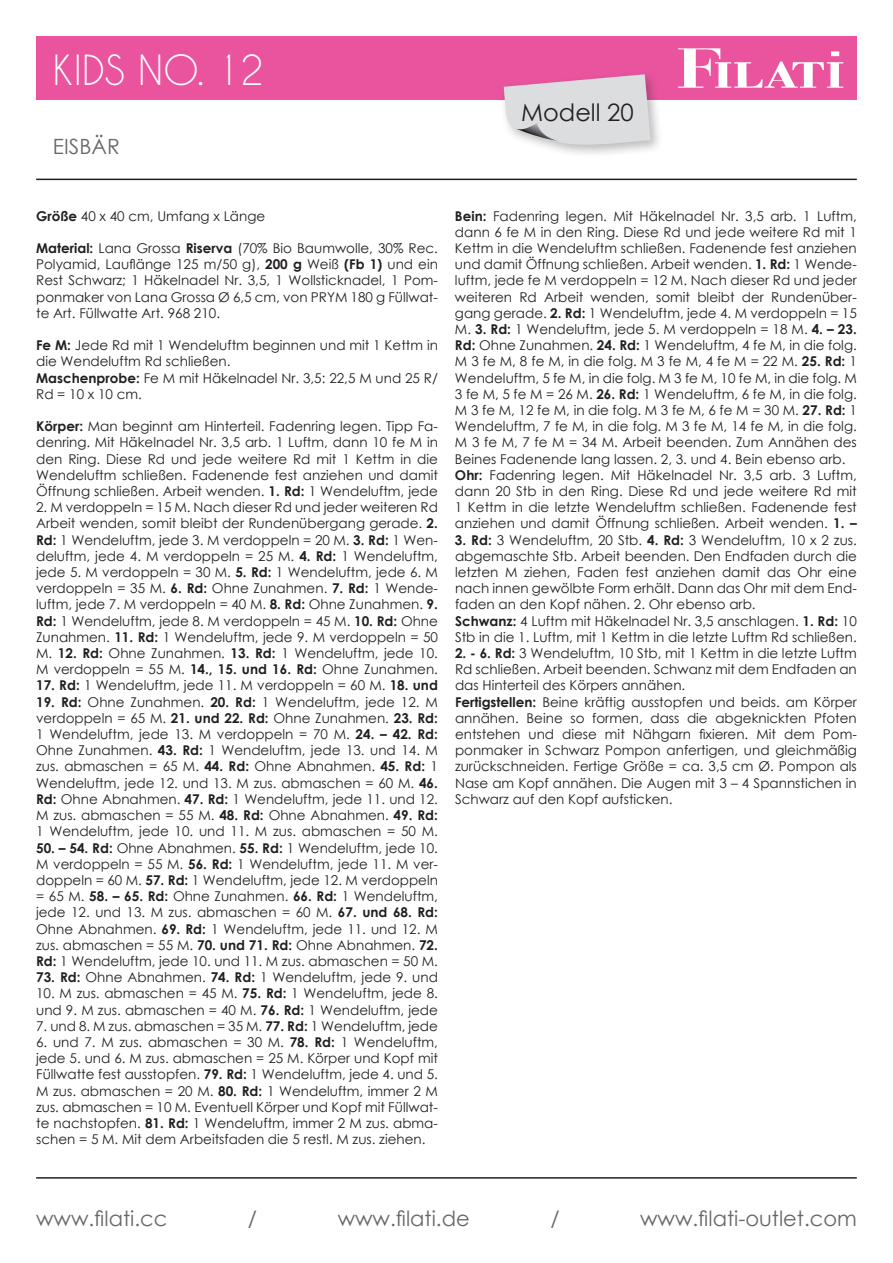
<style>
.page{position:relative;width:893px;height:1263px;background:#fff}
.page>*{position:absolute;margin:0;border:0;box-sizing:border-box;transform-origin:0 0}
.t1{font:39px "Caviar Dreams";color:#fff}
.t2{font:24px "Century Gothic";color:#231f20}
.t3{font:21px "Century Gothic";color:#67676a}
.t4{font:13.5px/16.2px "Century Gothic";color:#231f20;text-align:justify}
.s1{font-weight:700}
</style>
<div class="page">
<hr style="left:36px;top:1177px;width:821px;height:1px;background:#231f20">
<hr style="left:36px;top:179px;width:821px;height:1px;background:#231f20">
<div style="left:36px;top:36px;width:821px;height:64px;background:#ea549f"></div>
<svg style="left:678px;top:48px;width:165px;height:40px"></svg>
<div style="left:499px;top:70px;width:165px;height:88px;background:#231f20;opacity:.3"></div>
<svg style="left:504px;top:74px;width:147px;height:76px;background:#dcced7"></svg>
<h1 class="t1" style="left:53px;top:47px;width:213px">KIDS NO. 12</h1>
<h3 class="t3" style="left:53px;top:131px;width:68px">EISBÄR</h3>
<h2 class="t2" style="left:521px;top:96px;width:114px">Modell 20</h2>
<p class="t4" style="left:36px;top:207px;width:231px"><span class="s1">Größe</span> 40 x 40 cm, Umfang x Länge</p>
<p class="t4" style="left:36px;top:240px;width:403px"><span class="s1">Material:</span> Lana Grossa <span class="s1">Riserva</span> (70% Bio Baumwolle, 30% Rec.<br>Polyamid, Lauflänge 125 m/50 g), <span class="s1">200 g</span> Weiß <span class="s1">(Fb 1)</span> und ein Rest Schwarz; 1 Häkelnadel Nr. 3,5, 1 Wollsticknadel, 1 Pom&shy;ponmaker von Lana Grossa Ø 6,5 cm, von PRYM 180 g Füllwat&shy;te Art. Füllwatte Art. 968 210.</p>
<p class="t4" style="left:36px;top:337px;width:403px;text-align:left"><span class="s1">Fe M:</span> Jede Rd mit 1 Wendeluftm beginnen und mit 1 Kettm in die Wendeluftm Rd schließen.<br><span class="s1">Maschenprobe:</span> Fe M mit Häkelnadel Nr. 3,5: 22,5 M und 25 R/ Rd = 10 x 10 cm.</p>
<p class="t4" style="left:36px;top:418px;width:403px"><span class="s1">Körper:</span> Man beginnt am Hinterteil. Fadenring legen. Tipp Fa&shy;denring. Mit Häkelnadel Nr. 3,5 arb. 1 Luftm, dann 10 fe M in den Ring. Diese Rd und jede weitere Rd mit 1 Kettm in die Wendeluftm schließen. Fadenende fest anziehen und damit Öffnung schließen. Arbeit wenden. <span class="s1">1. Rd:</span> 1 Wendeluftm, jede</p>
<p class="t4" style="left:36px;top:499px;width:403px">2. M verdoppeln = 15 M. Nach dieser Rd und jeder weiteren Rd Arbeit wenden, somit bleibt der Rundenübergang gerade. <span class="s1">2.<br>Rd:</span> 1 Wendeluftm, jede 3. M verdoppeln = 20 M. <span class="s1">3. Rd:</span> 1 Wen&shy;deluftm, jede 4. M verdoppeln = 25 M. <span class="s1">4. Rd:</span> 1 Wendeluftm, jede 5. M verdoppeln = 30 M. <span class="s1">5. Rd:</span> 1 Wendeluftm, jede 6. M verdoppeln = 35 M. <span class="s1">6. Rd:</span> Ohne Zunahmen. <span class="s1">7. Rd:</span> 1 Wende&shy;luftm, jede 7. M verdoppeln = 40 M. <span class="s1">8. Rd:</span> Ohne Zunahmen. <span class="s1">9.<br>Rd:</span> 1 Wendeluftm, jede 8. M verdoppeln = 45 M. <span class="s1">10. Rd:</span> Ohne Zunahmen. <span class="s1">11. Rd:</span> 1 Wendeluftm, jede 9. M verdoppeln = 50<br>M. <span class="s1">12. Rd:</span> Ohne Zunahmen. <span class="s1">13. Rd:</span> 1 Wendeluftm, jede 10.<br>M verdoppeln = 55 M. <span class="s1">14., 15. und 16. Rd:</span> Ohne Zunahmen.</p>
<p class="t4" style="left:36px;top:677px;width:403px"><span class="s1">17. Rd:</span> 1 Wendeluftm, jede 11. M verdoppeln = 60 M. <span class="s1">18. und</span></p>
<p class="t4" style="left:36px;top:693px;width:403px"><span class="s1">19. Rd:</span> Ohne Zunahmen. <span class="s1">20. Rd:</span> 1 Wendeluftm, jede 12. M verdoppeln = 65 M. <span class="s1">21. und 22. Rd:</span> Ohne Zunahmen. <span class="s1">23. Rd:<br></span>1 Wendeluftm, jede 13. M verdoppeln = 70 M. <span class="s1">24. – 42. Rd:<br></span>Ohne Zunahmen. <span class="s1">43. Rd:</span> 1 Wendeluftm, jede 13. und 14. M zus. abmaschen = 65 M. <span class="s1">44. Rd:</span> Ohne Abnahmen. <span class="s1">45. Rd:</span> 1<br>Wendeluftm, jede 12. und 13. M zus. abmaschen = 60 M. <span class="s1">46.<br>Rd:</span> Ohne Abnahmen. <span class="s1">47. Rd:</span> 1 Wendeluftm, jede 11. und 12.<br>M zus. abmaschen = 55 M. <span class="s1">48. Rd:</span> Ohne Abnahmen. <span class="s1">49. Rd:<br></span>1 Wendeluftm, jede 10. und 11. M zus. abmaschen = 50 M.</p>
<p class="t4" style="left:36px;top:839px;width:403px"><span class="s1">50. – 54. Rd:</span> Ohne Abnahmen. <span class="s1">55. Rd:</span> 1 Wendeluftm, jede 10.<br>M verdoppeln = 55 M. <span class="s1">56. Rd:</span> 1 Wendeluftm, jede 11. M ver&shy;doppeln = 60 M. <span class="s1">57. Rd:</span> 1 Wendeluftm, jede 12. M verdoppeln = 65 M. <span class="s1">58. – 65. Rd:</span> Ohne Zunahmen. <span class="s1">66. Rd:</span> 1 Wendeluftm, jede 12. und 13. M zus. abmaschen = 60 M. <span class="s1">67. und 68. Rd:<br></span>Ohne Abnahmen. <span class="s1">69. Rd:</span> 1 Wendeluftm, jede 11. und 12. M zus. abmaschen = 55 M. <span class="s1">70. und 71. Rd:</span> Ohne Abnahmen. <span class="s1">72.<br>Rd:</span> 1 Wendeluftm, jede 10. und 11. M zus. abmaschen = 50 M.</p>
<p class="t4" style="left:36px;top:969px;width:403px"><span class="s1">73. Rd:</span> Ohne Abnahmen. <span class="s1">74. Rd:</span> 1 Wendeluftm, jede 9. und</p>
<p class="t4" style="left:36px;top:985px;width:403px">10. M zus. abmaschen = 45 M. <span class="s1">75. Rd:</span> 1 Wendeluftm, jede 8. und 9. M zus. abmaschen = 40 M. <span class="s1">76. Rd:</span> 1 Wendeluftm, jede</p>
<p class="t4" style="left:36px;top:1017px;width:403px">7. und 8. M zus. abmaschen = 35 M. <span class="s1">77. Rd:</span> 1 Wendeluftm, jede</p>
<p class="t4" style="left:36px;top:1034px;width:403px">6. und 7. M zus. abmaschen = 30 M. <span class="s1">78. Rd:</span> 1 Wendeluftm, jede 5. und 6. M zus. abmaschen = 25 M. Körper und Kopf mit Füllwatte fest ausstopfen. <span class="s1">79. Rd:</span> 1 Wendeluftm, jede 4. und 5.<br>M zus. abmaschen = 20 M. <span class="s1">80. Rd:</span> 1 Wendeluftm, immer 2 M zus. abmaschen = 10 M. Eventuell Körper und Kopf mit Füllwat&shy;te nachstopfen. <span class="s1">81. Rd:</span> 1 Wendeluftm, immer 2 M zus. abma&shy;schen = 5 M. Mit dem Arbeitsfaden die 5 restl. M zus. ziehen.</p>
<p class="t4" style="left:455px;top:207px;width:403px;text-align:left"><span class="s1">Bein:</span> Fadenring legen. Mit Häkelnadel Nr. 3,5 arb. 1 Luftm, dann 6 fe M in den Ring. Diese Rd und jede weitere Rd mit 1<br>Kettm in die Wendeluftm schließen. Fadenende fest anziehen und damit Öffnung schließen. Arbeit wenden. <span class="s1">1. Rd:</span> 1 Wende&shy;luftm, jede fe M verdoppeln = 12 M. Nach dieser Rd und jeder weiteren Rd Arbeit wenden, somit bleibt der Rundenüber&shy;gang gerade. <span class="s1">2. Rd:</span> 1 Wendeluftm, jede 4. M verdoppeln = 15<br>M. <span class="s1">3. Rd:</span> 1 Wendeluftm, jede 5. M verdoppeln = 18 M. <span class="s1">4. – 23.<br>Rd:</span> Ohne Zunahmen. <span class="s1">24. Rd:</span> 1 Wendeluftm, 4 fe M, in die folg.<br>M 3 fe M, 8 fe M, in die folg. M 3 fe M, 4 fe M = 22 M. <span class="s1">25. Rd:</span> 1<br>Wendeluftm, 5 fe M, in die folg. M 3 fe M, 10 fe M, in die folg. M 3 fe M, 5 fe M = 26 M. <span class="s1">26. Rd:</span> 1 Wendeluftm, 6 fe M, in die folg.<br>M 3 fe M, 12 fe M, in die folg. M 3 fe M, 6 fe M = 30 M. <span class="s1">27. Rd:</span> 1<br>Wendeluftm, 7 fe M, in die folg. M 3 fe M, 14 fe M, in die folg.<br>M 3 fe M, 7 fe M = 34 M. Arbeit beenden. Zum Annähen des Beines Fadenende lang lassen. 2, 3. und 4. Bein ebenso arb.<br><span class="s1">Ohr:</span> Fadenring legen. Mit Häkelnadel Nr. 3,5 arb. 3 Luftm, dann 20 Stb in den Ring. Diese Rd und jede weitere Rd mit 1 Kettm in die letzte Wendeluftm schließen. Fadenende fest anziehen und damit Öffnung schließen. Arbeit wenden. <span class="s1">1. –</span></p>
<p class="t4" style="left:455px;top:531px;width:403px;text-align:left"><span class="s1">3. Rd:</span> 3 Wendeluftm, 20 Stb. <span class="s1">4. Rd:</span> 3 Wendeluftm, 10 x 2 zus. abgemaschte Stb. Arbeit beenden. Den Endfaden durch die letzten M ziehen, Faden fest anziehen damit das Ohr eine nach innen gewölbte Form erhält. Dann das Ohr mit dem End&shy;faden an den Kopf nähen. 2. Ohr ebenso arb.<br><span class="s1">Schwanz:</span> 4 Luftm mit Häkelnadel Nr. 3,5 anschlagen. <span class="s1">1. Rd:</span> 10<br>Stb in die 1. Luftm, mit 1 Kettm in die letzte Luftm Rd schließen.</p>
<p class="t4" style="left:455px;top:645px;width:403px;text-align:left"><span class="s1">2. - 6. Rd:</span> 3 Wendeluftm, 10 Stb, mit 1 Kettm in die letzte Luftm Rd schließen. Arbeit beenden. Schwanz mit dem Endfaden an das Hinterteil des Körpers annähen.<br><span class="s1">Fertigstellen:</span> Beine kräftig ausstopfen und beids. am Körper annähen. Beine so formen, dass die abgeknickten Pfoten entstehen und diese mit Nähgarn fixieren. Mit dem Pom&shy;ponmaker in Schwarz Pompon anfertigen, und gleichmäßig zurückschneiden. Fertige Größe = ca. 3,5 cm Ø. Pompon als Nase am Kopf annähen. Die Augen mit 3 – 4 Spannstichen in Schwarz auf den Kopf aufsticken.</p>
<h3 class="t3" style="left:36px;top:1204px;width:133px">www.filati.cc</h3>
<h3 class="t3" style="left:248px;top:1204px;width:11px">/</h3>
<h3 class="t3" style="left:338px;top:1204px;width:134px">www.filati.de</h3>
<h3 class="t3" style="left:550px;top:1204px;width:11px">/</h3>
<h3 class="t3" style="left:640px;top:1204px;width:218px">www.filati-outlet.com</h3>
</div>
